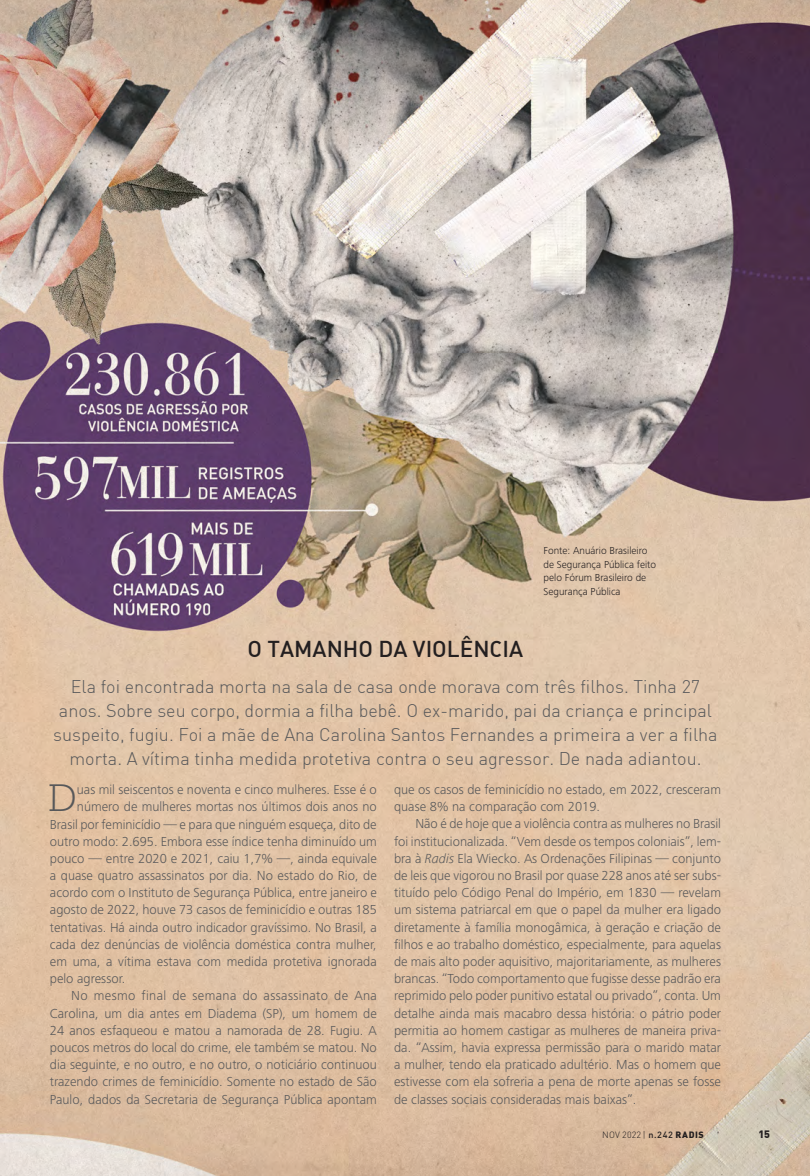
<style>
.page{position:relative;width:810px;height:1176px;background:#fff}
.page>*{position:absolute;margin:0;border:0;box-sizing:border-box;transform-origin:0 0}
.Capitular_2_linhas{font:300 38.1px "Caecilia LT Std";color:#57585a}
.Titulo_H5___EntreSub{font:500 22.5px "DIN Alternate";color:#231f20}
._242_Lead_Mulheres{font:300 18px/24px "DIN";color:#57585a;text-align:center}
.Corpo_de_texto{font:300 13.5px/17.2px "Frutiger Next LT";color:#57585a;text-align:justify}
.Capitular_2_linhas-2{font:300 13.5px "Frutiger Next LT";color:#57585a}
.Fotos_-_Legenda{font:300 10.5px/13.5px "Frutiger Next LT";color:#231f20}
.t1{font:900 10.5px "DIN";color:#231f20}
.t2{font:300 9px "DIN";letter-spacing:.02em;color:#231f20}
.s1{font-style:italic}
.s2{font-weight:500}
.s3{font-weight:900}
</style>
<div class="page">
<img style="left:0;top:0;width:809px;height:1175px">
<svg style="left:805px;top:0;width:5px;height:4px"></svg>
<svg style="left:805px;top:1171px;width:5px;height:5px"></svg>
<p class="Fotos_-_Legenda" style="left:543px;top:543px;width:114px">Fonte: Anuário Brasileiro de Segurança Pública feito pelo Fórum Brasileiro de<br>Segurança Pública</p>
<p class="Titulo_H5___EntreSub" style="left:247px;top:634px;width:277px">O TAMANHO DA VIOLÊNCIA</p>
<p class="_242_Lead_Mulheres" style="left:53px;top:674px;width:665px">Ela foi encontrada morta na sala de casa onde morava com três filhos. Tinha 27 anos. Sobre seu corpo, dormia a filha bebê. O ex-marido, pai da criança e principal suspeito, fugiu. Foi a mãe de Ana Carolina Santos Fernandes a primeira a ver a filha morta. A vítima tinha medida protetiva contra o seu agressor. De nada adiantou.</p>
<p class="Capitular_2_linhas" style="left:48px;top:776px;width:30px">D</p>
<p class="Capitular_2_linhas-2" style="left:77px;top:782px;width:301px">uas mil seiscentos e noventa e cinco mulheres. Esse é o</p>
<p class="Corpo_de_texto" style="left:394px;top:780px;width:328px">que os casos de feminicídio no estado, em 2022, cresceram quase 8% na comparação com 2019.</p>
<p class="Corpo_de_texto" style="left:394px;top:815px;width:328px;text-indent:21px">Não é de hoje que a violência contra as mulheres no Brasil foi institucionalizada. “Vem desde os tempos coloniais”, lem&shy;bra à <span class="s1">Radis</span> Ela Wiecko. As Ordenações Filipinas — conjunto de leis que vigorou no Brasil por quase 228 anos até ser subs&shy;tituído pelo Código Penal do Império, em 1830 — revelam um sistema patriarcal em que o papel da mulher era ligado diretamente à família monogâmica, à geração e criação de filhos e ao trabalho doméstico, especialmente, para aquelas de mais alto poder aquisitivo, majoritariamente, as mulheres brancas. “Todo comportamento que fugisse desse padrão era reprimido pelo poder punitivo estatal ou privado”, conta. Um detalhe ainda mais macabro dessa história: o pátrio poder permitia ao homem castigar as mulheres de maneira priva&shy;da. “Assim, havia expressa permissão para o marido matar a mulher, tendo ela praticado adultério. Mas o homem que estivesse com ela sofreria a pena de morte apenas se fosse de classes sociais consideradas mais baixas”.</p>
<p class="t2" style="left:601px;top:1128px;width:103px">NOV 2022 | <span class="s2">n.242</span> <span class="s3">RADIS</span></p>
<p class="t1" style="left:758px;top:1126px;width:13px">15</p>
<p class="Capitular_2_linhas-2" style="left:77px;top:799px;width:301px">número de mulheres mortas nos últimos dois anos no</p>
<p class="Capitular_2_linhas-2" style="left:50px;top:816px;width:328px">Brasil por feminicídio — e para que ninguém esqueça, dito de</p>
<p class="Capitular_2_linhas-2" style="left:50px;top:833px;width:328px">outro modo: 2.695. Embora esse índice tenha diminuído um</p>
<p class="Capitular_2_linhas-2" style="left:50px;top:850px;width:328px">pouco — entre 2020 e 2021, caiu 1,7% —, ainda equivale</p>
<p class="Capitular_2_linhas-2" style="left:50px;top:868px;width:328px">a quase quatro assassinatos por dia. No estado do Rio, de</p>
<p class="Capitular_2_linhas-2" style="left:50px;top:885px;width:328px">acordo com o Instituto de Segurança Pública, entre janeiro e</p>
<p class="Capitular_2_linhas-2" style="left:50px;top:902px;width:328px">agosto de 2022, houve 73 casos de feminicídio e outras 185</p>
<p class="Capitular_2_linhas-2" style="left:50px;top:919px;width:328px">tentativas. Há ainda outro indicador gravíssimo. No Brasil, a</p>
<p class="Capitular_2_linhas-2" style="left:50px;top:936px;width:328px">cada dez denúncias de violência doméstica contra mulher,</p>
<p class="Capitular_2_linhas-2" style="left:50px;top:953px;width:328px">em uma, a vítima estava com medida protetiva ignorada</p>
<p class="Capitular_2_linhas-2" style="left:50px;top:971px;width:77px">pelo agressor.</p>
<p class="Corpo_de_texto" style="left:50px;top:987px;width:328px;text-indent:21px">No mesmo final de semana do assassinato de Ana Carolina, um dia antes em Diadema (SP), um homem de 24 anos esfaqueou e matou a namorada de 28. Fugiu. A poucos metros do local do crime, ele também se matou. No dia seguinte, e no outro, e no outro, o noticiário continuou trazendo crimes de feminicídio. Somente no estado de São Paulo, dados da Secretaria de Segurança Pública apontam</p>
</div>
